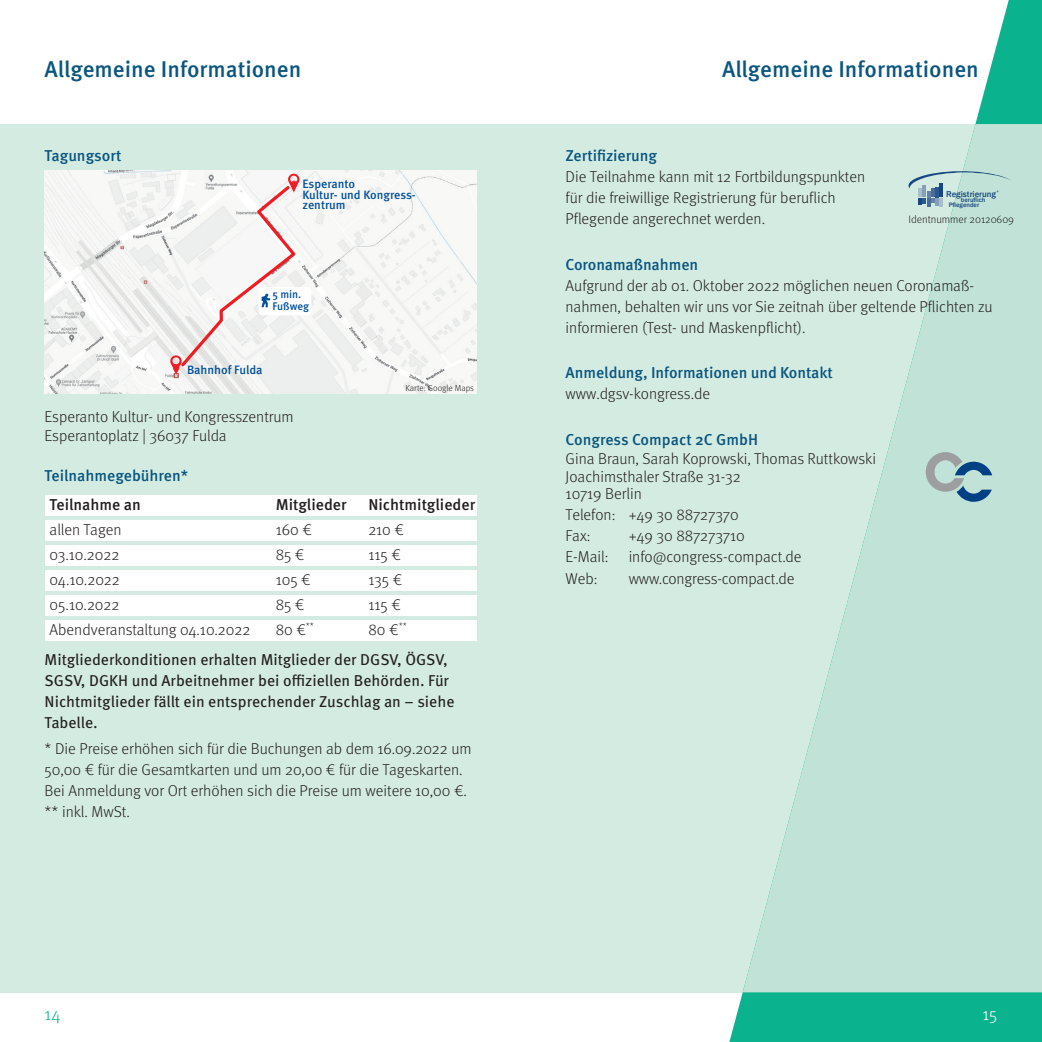
<style>
.page{position:relative;width:1042px;height:1042px;background:#fff}
.page>*{position:absolute;margin:0;border:0;box-sizing:border-box;transform-origin:0 0}
.Tag{font:500 22.75px "Meta OT";color:#0a567f}
.t1{font:300 17.5px "Meta OT";color:#0ab38d}
.t2{font:300 17.5px "Meta OT";color:#fff}
.Text{font:300 15.75px/21px "Meta OT";color:#231f20}
.Text-2{font:15.75px/21px "Meta OT";color:#231f20}
.Überschrift{font:500 15.75px "Meta OT";letter-spacing:-.005em;color:#0a567f}
.Preise{font:300 15.75px "Meta OT";color:#231f20}
.Preise-2{font:500 15.75px "Meta OT";color:#231f20}
.t3{font:500 12.08px/11.5px "Meta OT";letter-spacing:-.005em;color:#01519b}
.t4{font:500 11.03px/11.5px "Meta OT";letter-spacing:-.01em;color:#01519b}
.t5{font:300 10.85px "Meta OT";color:#231f20}
.Text-3{font:300 8.75px "Meta OT";color:#231f20}
.t6{font:500 8.75px "Franklin Gothic";color:#1f4e95}
.t7{font:500 6.65px/4.9px "Franklin Gothic";color:#1f4e95}
</style>
<div class="page">
<div style="left:0;top:124px;width:1042px;height:868px;background:#d4ebe2"></div>
<svg style="left:725px;top:0;width:317px;height:1042px"></svg>
<svg style="left:743px;top:124px;width:299px;height:868px;fill:#c1e3d7"></svg>
<div style="left:45px;top:495px;width:431px;height:21px;background:#fff"></div>
<div style="left:45px;top:520px;width:431px;height:21px;background:#fff"></div>
<div style="left:45px;top:545px;width:431px;height:21px;background:#fff"></div>
<div style="left:45px;top:570px;width:431px;height:21px;background:#fff"></div>
<div style="left:45px;top:595px;width:431px;height:21px;background:#fff"></div>
<div style="left:45px;top:620px;width:431px;height:21px;background:#fff"></div>
<img style="left:45px;top:170px;width:431px;height:224px">
<div style="left:259px;top:287px;width:52px;height:28px;background:#fff;border-radius:4px"></div>
<svg style="left:170px;top:174px;width:129px;height:200px;background:#f1eaea"></svg>
<svg style="left:925px;top:452px;width:67px;height:50px;background:#97b8bc"></svg>
<svg style="left:908px;top:171px;width:106px;height:36px"></svg>
<p class="Tag" style="left:45px;top:55px;width:258px">Allgemeine Informationen</p>
<p class="Überschrift" style="left:45px;top:145px;width:78px">Tagungsort</p>
<p class="t3" style="left:302px;top:178px;width:115px">Esperanto<br>Kultur- und Kongress-</p>
<p class="t3" style="left:302px;top:199px;width:45px">zentrum</p>
<p class="t4" style="left:273px;top:289px;width:38px">5 min.<br>Fußweg</p>
<p class="t3" style="left:187px;top:364px;width:77px">Bahnhof Fulda</p>
<p class="Text-3" style="left:406px;top:382px;width:70px">Karte: Google Maps</p>
<p class="Text" style="left:45px;top:406px;width:250px">Esperanto Kultur- und Kongresszentrum</p>
<p class="Text" style="left:45px;top:425px;width:184px">Esperantoplatz | 36037 Fulda</p>
<p class="Überschrift" style="left:45px;top:466px;width:145px">Teilnahmegebühren*</p>
<p class="Preise-2" style="left:50px;top:494px;width:93px">Teilnahme an</p>
<p class="Preise-2" style="left:276px;top:494px;width:72px">Mitglieder</p>
<p class="Preise-2" style="left:368px;top:494px;width:108px">Nichtmitglieder</p>
<p class="Preise" style="left:50px;top:520px;width:74px">allen Tagen</p>
<p class="Preise" style="left:276px;top:520px;width:38px">160 €</p>
<p class="Preise" style="left:368px;top:520px;width:37px">210 €</p>
<p class="Preise" style="left:50px;top:545px;width:71px">03.10.2022</p>
<p class="Preise" style="left:276px;top:545px;width:30px">85 €</p>
<p class="Preise" style="left:368px;top:545px;width:34px">115 €</p>
<p class="Preise" style="left:50px;top:570px;width:72px">04.10.2022</p>
<p class="Preise" style="left:276px;top:570px;width:37px">105 €</p>
<p class="Preise" style="left:368px;top:570px;width:35px">135 €</p>
<p class="Preise" style="left:50px;top:595px;width:71px">05.10.2022</p>
<p class="Preise" style="left:276px;top:595px;width:30px">85 €</p>
<p class="Preise" style="left:368px;top:595px;width:34px">115 €</p>
<p class="Preise" style="left:50px;top:620px;width:202px">Abendveranstaltung 04.10.2022</p>
<p class="Preise" style="left:276px;top:620px;width:40px">80 €<sup>**</sup></p>
<p class="Preise" style="left:368px;top:620px;width:40px">80 €<sup>**</sup></p>
<p class="Text-2" style="left:45px;top:649px;width:411px">Mitgliederkonditionen erhalten Mitglieder der DGSV, ÖGSV, SGSV, DGKH und Arbeitnehmer bei offiziellen Behörden. Für Nichtmitglieder fällt ein entsprechender Zuschlag an – siehe Tabelle.</p>
<p class="Text" style="left:45px;top:738px;width:428px">* Die Preise erhöhen sich für die Buchungen ab dem 16.09.2022 um<br>50,00 € für die Gesamtkarten und um 20,00 € für die Tageskarten.<br>Bei Anmeldung vor Ort erhöhen sich die Preise um weitere 10,00 €.</p>
<p class="Text" style="left:45px;top:801px;width:87px">** inkl. MwSt.</p>
<p class="Tag" style="left:722px;top:55px;width:258px">Allgemeine Informationen</p>
<p class="Überschrift" style="left:566px;top:145px;width:93px">Zertifizierung</p>
<p class="Text" style="left:566px;top:166px;width:301px">Die Teilnahme kann mit 12 Fortbildungspunkten für die freiwillige Registrierung für beruflich<br>Pflegende angerechnet werden.</p>
<p class="Überschrift" style="left:566px;top:254px;width:134px">Coronamaßnahmen</p>
<p class="Text" style="left:566px;top:275px;width:428px">Aufgrund der ab 01. Oktober 2022 möglichen neuen Coronamaß&shy;nahmen, behalten wir uns vor Sie zeitnah über geltende Pflichten zu informieren (Test- und Maskenpflicht).</p>
<p class="Überschrift" style="left:566px;top:363px;width:269px">Anmeldung, Informationen und Kontakt</p>
<p class="Text" style="left:566px;top:384px;width:146px">www.dgsv-kongress.de</p>
<p class="Überschrift" style="left:566px;top:430px;width:194px">Congress Compact 2C GmbH</p>
<p class="Text" style="left:566px;top:450px;width:312px;line-height:17.5px">Gina Braun, Sarah Koprowski, Thomas Ruttkowski<br>Joachimsthaler Straße 31-32<br>10719 Berlin</p>
<p class="Text" style="left:566px;top:505px;width:175px">Telefon: +49 30 88727370<br>Fax:</p>
<p class="t6" style="left:946px;top:189px;width:51px">Registrierung</p>
<p class="t7" style="left:948px;top:198px;width:38px;text-indent:12px">beruflich<br>Pflegender</p>
<p class="t5" style="left:908px;top:212px;width:107px">Identnummer 20120609</p>
<p class="Text" style="left:629px;top:526px;width:118px">+49 30 887273710</p>
<p class="Text" style="left:566px;top:547px;width:44px">E-Mail:</p>
<p class="Text" style="left:629px;top:547px;width:174px">info@congress-compact.de</p>
<p class="Text" style="left:566px;top:568px;width:33px">Web:</p>
<p class="Text" style="left:629px;top:568px;width:167px">www.congress-compact.de</p>
<p class="t1" style="left:45px;top:1004px;width:17px">14</p>
<p class="t2" style="left:982px;top:1004px;width:16px">15</p>
</div>
